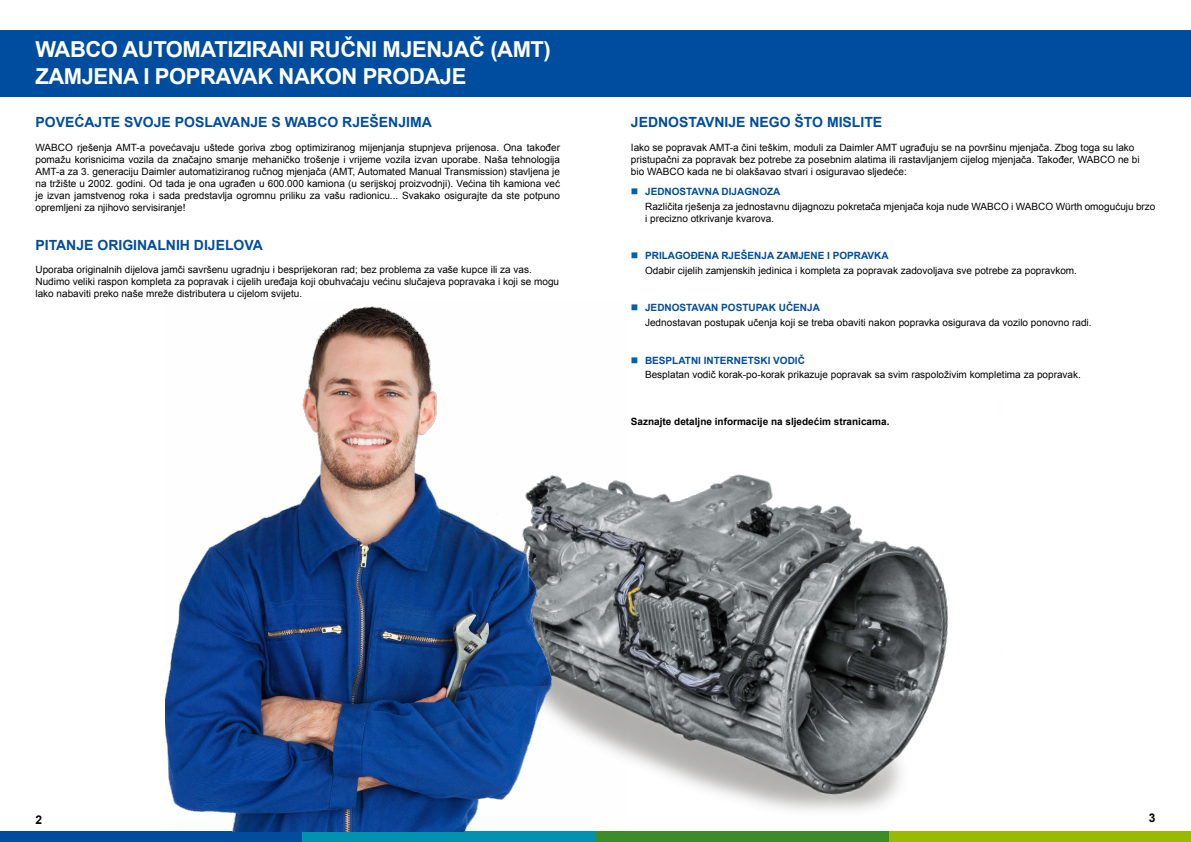
<style>
.page{position:relative;width:1191px;height:842px;background:#fff}
.page>*{position:absolute;margin:0;border:0;box-sizing:border-box;transform-origin:0 0}
.t1{font:700 22px/26.4px "Arial";letter-spacing:-.02em;color:#fff}
.t2{font:700 14px "Arial";color:#004d9f}
.t3{font:700 12px "Arial";color:#000}
.t4{font:10px/12px "Arial";color:#000}
.t5{font:700 10px "Arial";color:#004d9f}
.t6{font:700 10px "Arial";color:#000}
</style>
<div class="page">
<div style="left:0;top:831px;width:302px;height:11px;background:#004d9f"></div>
<div style="left:302px;top:831px;width:293px;height:11px;background:#0093b1"></div>
<div style="left:595px;top:831px;width:294px;height:11px;background:#3b8e27"></div>
<div style="left:889px;top:831px;width:302px;height:11px;background:#98ba00"></div>
<div style="left:0;top:30px;width:1191px;height:66px;background:#004d9f"></div>
<img style="left:626px;top:474px;width:323px;height:337px">
<img style="left:165px;top:306px;width:461px;height:525px">
<h1 class="t1" style="left:35px;top:37px;width:517px">WABCO AUTOMATIZIRANI RUČNI MJENJAČ (AMT)<br>ZAMJENA I POPRAVAK NAKON PRODAJE</h1>
<h2 class="t2" style="left:35px;top:113px;width:398px">POVEĆAJTE SVOJE POSLAVANJE S WABCO RJEŠENJIMA</h2>
<p class="t4" style="left:35px;top:141px;width:526px;text-align:justify">WABCO rješenja AMT-a povećavaju uštede goriva zbog optimiziranog mijenjanja stupnjeva prijenosa. Ona također pomažu korisnicima vozila da značajno smanje mehaničko trošenje i vrijeme vozila izvan uporabe. Naša tehnologija AMT-a za 3. generaciju Daimler automatiziranog ručnog mjenjača (AMT, Automated Manual Transmission) stavljena je na tržište u 2002. godini. Od tada je ona ugrađen u 600.000 kamiona (u serijskoj proizvodnji). Većina tih kamiona već je izvan jamstvenog roka i sada predstavlja ogromnu priliku za vašu radionicu... Svakako osigurajte da ste potpuno opremljeni za njihovo servisiranje!</p>
<h2 class="t2" style="left:35px;top:236px;width:229px">PITANJE ORIGINALNIH DIJELOVA</h2>
<p class="t4" style="left:35px;top:264px;width:525px">Uporaba originalnih dijelova jamči savršenu ugradnju i besprijekoran rad; bez problema za vaše kupce ili za vas.<br>Nudimo veliki raspon kompleta za popravak i cijelih uređaja koji obuhvaćaju većinu slučajeva popravaka i koji se mogu lako nabaviti preko naše mreže distributera u cijelom svijetu.</p>
<h2 class="t2" style="left:631px;top:113px;width:253px">JEDNOSTAVNIJE NEGO ŠTO MISLITE</h2>
<p class="t4" style="left:631px;top:141px;width:510px">Iako se popravak AMT-a čini teškim, moduli za Daimler AMT ugrađuju se na površinu mjenjača. Zbog toga su lako pristupačni za popravak bez potrebe za posebnim alatima ili rastavljanjem cijelog mjenjača. Također, WABCO ne bi bio WABCO kada ne bi olakšavao stvari i osiguravao sljedeće:</p>
<p class="t5" style="left:645px;top:185px;width:137px">JEDNOSTAVNA DIJAGNOZA</p>
<p class="t4" style="left:645px;top:200px;width:512px">Različita rješenja za jednostavnu dijagnozu pokretača mjenjača koja nude WABCO i WABCO Würth omogućuju brzo i precizno otkrivanje kvarova.</p>
<p class="t5" style="left:645px;top:249px;width:245px">PRILAGOĐENA RJEŠENJA ZAMJENE I POPRAVKA</p>
<p class="t4" style="left:645px;top:265px;width:433px">Odabir cijelih zamjenskih jedinica i kompleta za popravak zadovoljava sve potrebe za popravkom.</p>
<p class="t5" style="left:645px;top:301px;width:176px">JEDNOSTAVAN POSTUPAK UČENJA</p>
<p class="t4" style="left:645px;top:317px;width:448px">Jednostavan postupak učenja koji se treba obaviti nakon popravka osigurava da vozilo ponovno radi.</p>
<p class="t5" style="left:645px;top:353px;width:161px">BESPLATNI INTERNETSKI VODIČ</p>
<p class="t4" style="left:645px;top:369px;width:437px">Besplatan vodič korak-po-korak prikazuje popravak sa svim raspoloživim kompletima za popravak.</p>
<p class="t6" style="left:631px;top:415px;width:260px">Saznajte detaljne informacije na sljedećim stranicama.</p>
<p class="t3" style="left:35px;top:811px;width:8px">2</p>
<p class="t3" style="left:1148px;top:810px;width:8px">3</p>
</div>
